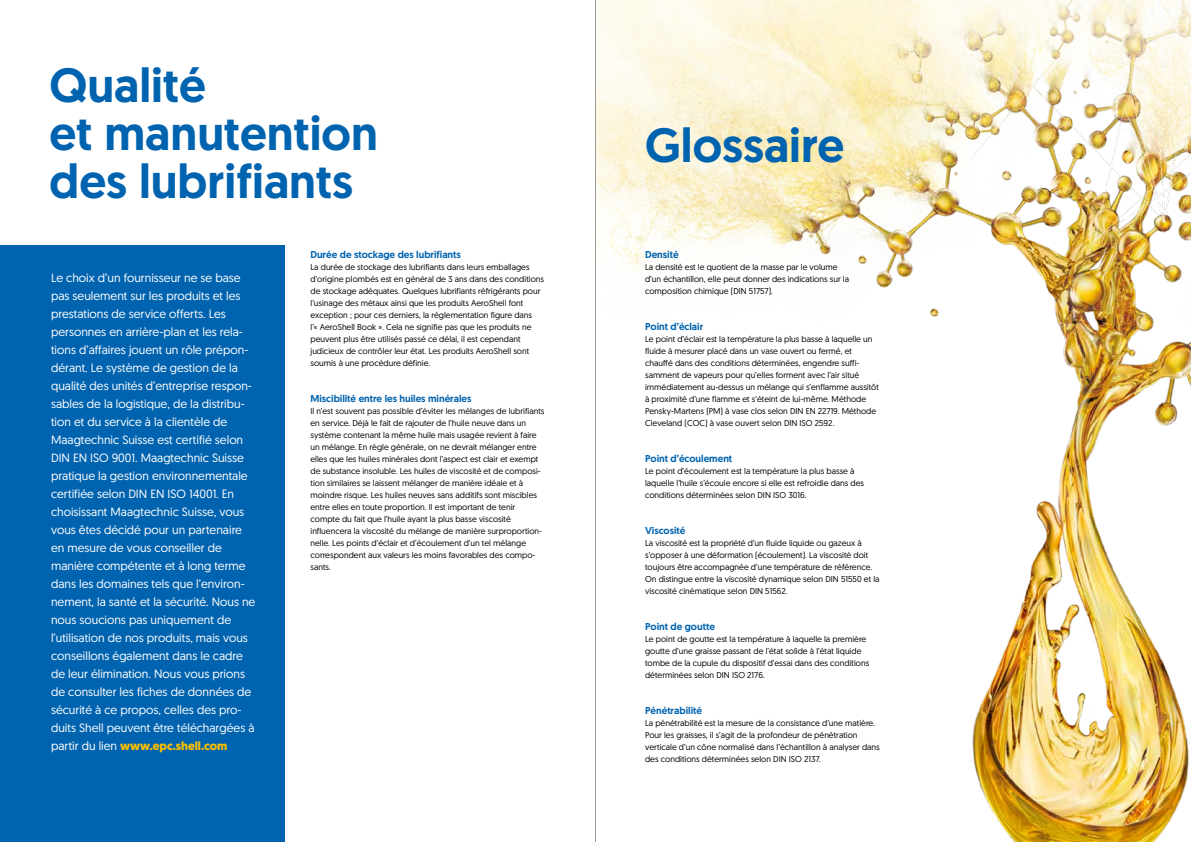
<style>
.page{position:relative;width:1191px;height:842px;background:#fff}
.page>*{position:absolute;margin:0;border:0;box-sizing:border-box;transform-origin:0 0}
.t1{font:500 48px/48px "Geomanist Word";color:#0063af}
.t2{font:12px/18px "Geomanist Word";color:#fff}
.t3{font:500 10px "Geomanist Word";color:#0063af}
.t4{font:8.5px/12px "Geomanist Word";color:#000}
.s1{font-weight:700;color:#fcbf00}
</style>
<div class="page">
<img style="left:596px;top:0;width:595px;height:842px">
<div style="left:0;top:245px;width:285px;height:597px;background:#0063af"></div>
<hr style="left:595px;top:0;width:1px;height:842px;background:#9d9d9c">
<h1 class="t1" style="left:50px;top:61px;width:330px">Qualité<br>et manutention des lubrifiants</h1>
<p class="t2" style="left:51px;top:268px;width:206px">Le choix d’un fournisseur ne se base pas seulement sur les produits et les prestations de service offerts. Les personnes en arrière-plan et les rela&shy;tions d’affaires jouent un rôle prépon&shy;dérant. Le système de gestion de la qualité des unités d’entreprise respon&shy;sables de la logistique, de la distribu&shy;tion et du service à la clientèle de Maagtechnic Suisse est certifié selon DIN EN ISO 9001. Maagtechnic Suisse pratique la gestion environnementale certifiée selon DIN EN ISO 14001. En choisissant Maagtechnic Suisse, vous vous êtes décidé pour un partenaire en mesure de vous conseiller de manière compétente et à long terme dans les domaines tels que l’environ&shy;nement, la santé et la sécurité. Nous ne nous soucions pas uniquement de l’utilisation de nos produits, mais vous conseillons également dans le cadre de leur élimination. Nous vous prions de consulter les fiches de données de sécurité à ce propos, celles des pro&shy;duits Shell peuvent être téléchargées à partir du lien <span class="s1">www.epc.shell.com</span></p>
<p class="t3" style="left:310px;top:248px;width:152px">Durée de stockage des lubrifiants</p>
<p class="t4" style="left:310px;top:261px;width:235px">La durée de stockage des lubrifiants dans leurs emballages d’origine plombés est en général de 3 ans dans des conditions de stockage adéquates. Quelques lubrifiants réfrigérants pour l’usinage des métaux ainsi que les produits AeroShell font exception ; pour ces derniers, la réglementation figure dans<br>l’« AeroShell Book ». Cela ne signifie pas que les produits ne peuvent plus être utilisés passé ce délai, il est cependant judicieux de contrôler leur état. Les produits AeroShell sont soumis à une procédure définie.</p>
<p class="t3" style="left:310px;top:392px;width:163px">Miscibilité entre les huiles minérales</p>
<p class="t4" style="left:310px;top:405px;width:235px">Il n’est souvent pas possible d’éviter les mélanges de lubrifiants en service. Déjà le fait de rajouter de l’huile neuve dans un système contenant la même huile mais usagée revient à faire un mélange. En règle générale, on ne devrait mélanger entre elles que les huiles minérales dont l’aspect est clair et exempt de substance insoluble. Les huiles de viscosité et de composi&shy;tion similaires se laissent mélanger de manière idéale et à moindre risque. Les huiles neuves sans additifs sont miscibles entre elles en toute proportion. Il est important de tenir compte du fait que l’huile ayant la plus basse viscosité influencera la viscosité du mélange de manière surproportion&shy;nelle. Les points d’éclair et d’écoulement d’un tel mélange correspondent aux valeurs les moins favorables des compo&shy;sants.</p>
<h1 class="t1" style="left:645px;top:121px;width:201px">Glossaire</h1>
<p class="t3" style="left:645px;top:248px;width:35px">Densité</p>
<p class="t4" style="left:645px;top:261px;width:205px">La densité est le quotient de la masse par le volume d’un échantillon, elle peut donner des indications sur la composition chimique (DIN 51757).</p>
<p class="t3" style="left:645px;top:320px;width:60px">Point d’éclair</p>
<p class="t4" style="left:645px;top:333px;width:235px">Le point d’éclair est la température la plus basse à laquelle un fluide à mesurer placé dans un vase ouvert ou fermé, et chauffé dans des conditions déterminées, engendre suffi&shy;samment de vapeurs pour qu’elles forment avec l’air situé immédiatement au-dessus un mélange qui s’enflamme aussitôt à proximité d’une flamme et s’éteint de lui-même. Méthode Pensky-Martens (PM) à vase clos selon DIN EN 22719. Méthode Cleveland (COC) à vase ouvert selon DIN ISO 2592.</p>
<p class="t3" style="left:645px;top:452px;width:89px">Point d’écoulement</p>
<p class="t4" style="left:645px;top:465px;width:220px">Le point d’écoulement est la température la plus basse à laquelle l’huile s’écoule encore si elle est refroidie dans des conditions déterminées selon DIN ISO 3016.</p>
<p class="t3" style="left:645px;top:524px;width:42px">Viscosité</p>
<p class="t4" style="left:645px;top:537px;width:236px">La viscosité est la propriété d’un fluide liquide ou gazeux à s’opposer à une déformation (écoulement). La viscosité doit toujours être accompagnée d’une température de référence.<br>On distingue entre la viscosité dynamique selon DIN 51550 et la viscosité cinématique selon DIN 51562.</p>
<p class="t3" style="left:645px;top:620px;width:71px">Point de goutte</p>
<p class="t4" style="left:645px;top:633px;width:226px">Le point de goutte est la température à laquelle la première goutte d’une graisse passant de l’état solide à l’état liquide tombe de la cupule du dispositif d’essai dans des conditions déterminées selon DIN ISO 2176.</p>
<p class="t3" style="left:645px;top:704px;width:58px">Pénétrabilité</p>
<p class="t4" style="left:645px;top:717px;width:236px">La pénétrabilité est la mesure de la consistance d’une matière.<br>Pour les graisses, il s’agit de la profondeur de pénétration verticale d’un cône normalisé dans l’échantillon à analyser dans des conditions déterminées selon DIN ISO 2137.</p>
</div>
